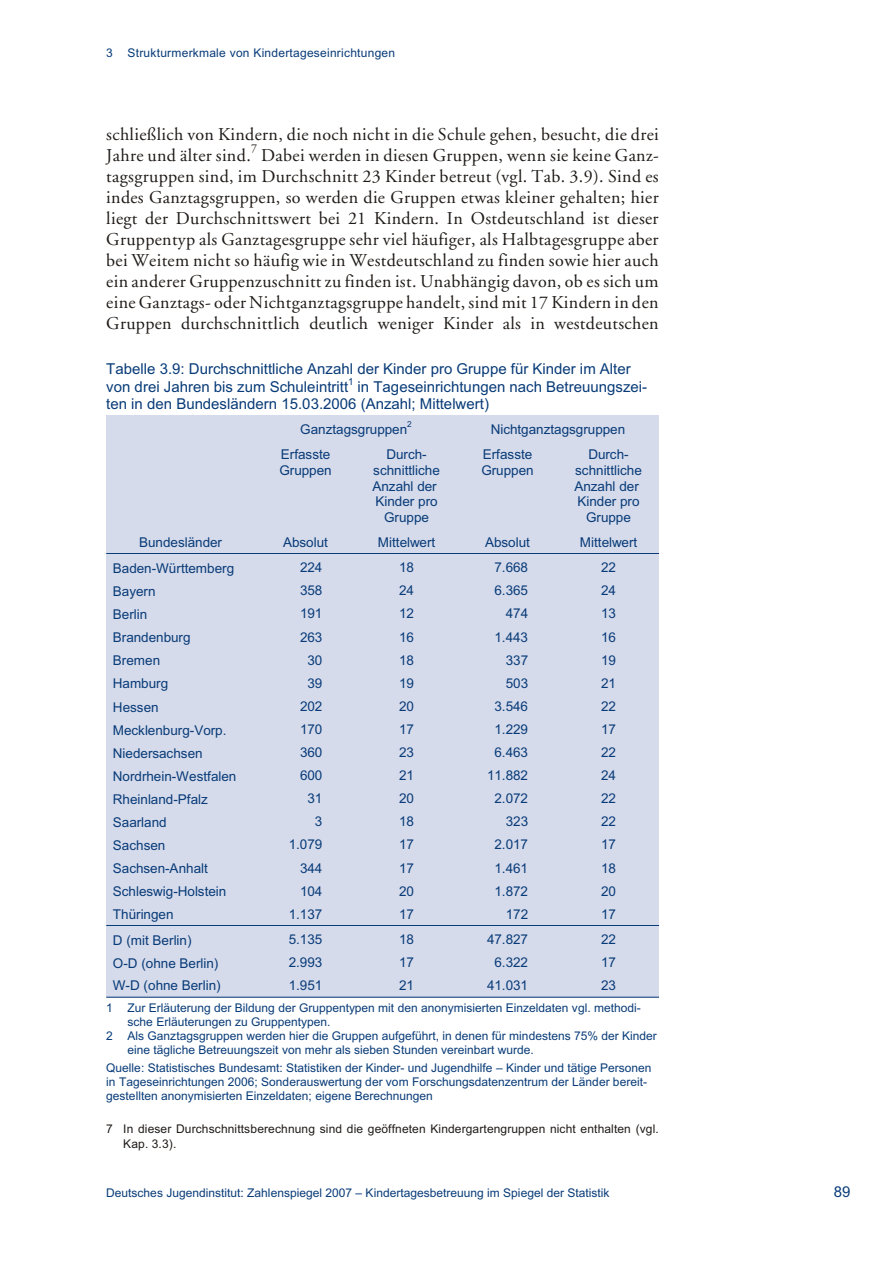
<style>
.page{position:relative;width:894px;height:1263px;background:#fff}
.page>*{position:absolute;margin:0;border:0;box-sizing:border-box;transform-origin:0 0}
.t1{font:18px/21px "Adobe Garamond LT";letter-spacing:.02em;color:#1f1a17}
.t2{font:15px/17.5px "Arial";color:#083b78}
.t3{font:13.5px/15.8px "Arial";letter-spacing:-.005em;color:#083b78}
.t4{font:12px/14px "Arial";color:#083b78}
.t5{font:12px/15.3px "Arial";letter-spacing:.01em;color:#1f1a17}
.t6{font:12px "Arial";letter-spacing:.02em;color:#083b78}
.t7{font:12px "Adobe Garamond LT";color:#1f1a17}
.t8{font:9.75px "Arial";color:#083b78}
.t9{font:8.25px "Arial";color:#083b78}
</style>
<div class="page">
<div style="left:106px;top:415px;width:553px;height:583px;background:#d6dbeb"></div>
<hr style="left:106px;top:553px;width:553px;height:1px;background:#083b78">
<hr style="left:106px;top:925px;width:553px;height:1px;background:#083b78">
<hr style="left:106px;top:997px;width:553px;height:1px;background:#083b78">
<p class="t6" style="left:106px;top:48px;width:290px">3 Struk tur merk ma le von Kin der ta ges ein rich tun gen</p>
<h1 class="t1" style="left:106px;top:126px;width:554px">schließ lich von Kin dern, die noch nicht in die Schu le ge hen, be sucht, die drei<br>Jah re und äl ter sind.</h1>
<p class="t7" style="left:251px;top:143px;width:7px">7</p>
<p class="t1" style="left:106px;top:147px;width:554px;text-align:justify;text-indent:155px">Da bei wer den in die sen Grup pen, wenn sie kei ne Ganz - tags grup pen sind, im Durch schnitt 23 Kin der be treut (vgl. Tab. 3.9). Sind es in des Ganz tags grup pen, so wer den die Grup pen et was klei ner ge hal ten; hier liegt der Durch schnitts wert bei 21 Kin dern. In Ost deutsch land ist die ser Grup pen typ als Ganz ta ges grup pe sehr viel häu fi ger, als Halb ta ges grup pe aber bei Wei tem nicht so häu fig wie in West deutsch land zu fin den so wie hier auch ein an de rer Grup pen zu schnitt zu fin den ist. Un ab hän gig da von, ob es sich um eine Ganz tags- oder Nicht ganz tags grup pe han delt, sind mit 17 Kin dern in den Grup pen durch schnitt lich deut lich we ni ger Kin der als in west deut schen</p>
<p class="t2" style="left:106px;top:362px;width:526px">Ta bel le 3.9: Durch schnitt li che An zahl der Kin der pro Grup pe für Kin der im Al ter von drei Jah ren bis zum Schul ein tritt</p>
<p class="t8" style="left:348px;top:377px;width:7px">1</p>
<p class="t2" style="left:106px;top:379px;width:542px;text-indent:251px">in Ta ges ein rich tun gen nach Be treu ungs zei - ten in den Bun des län dern 15.03.2006 (An zahl; Mit tel wert)</p>
<p class="t9" style="left:407px;top:421px;width:6px">2</p>
<p class="t3" style="left:300px;top:423px;width:108px">Ganz tags grup pen</p>
<p class="t3" style="left:491px;top:423px;width:136px">Nicht ganz tags grup pen</p>
<p class="t3" style="left:279px;top:448px;width:54px">Er fass te<br>Grup pen</p>
<p class="t3" style="left:373px;top:448px;width:69px;text-align:center">Durch&shy;schnitt li che<br>Anzahl der<br>Kin der pro<br>Grup pe</p>
<p class="t3" style="left:481px;top:448px;width:54px">Er fass te<br>Grup pen</p>
<p class="t3" style="left:574px;top:448px;width:69px;text-align:center">Durch&shy;schnitt li che<br>An zahl der<br>Kin der pro<br>Gruppe</p>
<p class="t3" style="left:139px;top:536px;width:84px">Bun des län der</p>
<p class="t3" style="left:283px;top:536px;width:46px">Ab so lut</p>
<p class="t3" style="left:378px;top:536px;width:59px">Mit tel wert</p>
<p class="t3" style="left:485px;top:536px;width:46px">Ab so lut</p>
<p class="t3" style="left:580px;top:536px;width:59px">Mit tel wert</p>
<p class="t3" style="left:113px;top:562px;width:123px">Ba den-Würt tem berg</p>
<p class="t3" style="left:300px;top:561px;width:24px">224</p>
<p class="t3" style="left:399px;top:561px;width:16px">18</p>
<p class="t3" style="left:494px;top:561px;width:35px">7.668</p>
<p class="t3" style="left:601px;top:561px;width:16px">22</p>
<p class="t3" style="left:113px;top:585px;width:44px">Bay ern</p>
<p class="t3" style="left:300px;top:584px;width:24px">358</p>
<p class="t3" style="left:399px;top:584px;width:16px">24</p>
<p class="t3" style="left:494px;top:584px;width:35px">6.365</p>
<p class="t3" style="left:601px;top:584px;width:16px">24</p>
<p class="t3" style="left:113px;top:608px;width:36px">Ber lin</p>
<p class="t3" style="left:300px;top:607px;width:24px">191</p>
<p class="t3" style="left:399px;top:607px;width:16px">12</p>
<p class="t3" style="left:506px;top:607px;width:24px">474</p>
<p class="t3" style="left:601px;top:607px;width:16px">13</p>
<p class="t3" style="left:113px;top:631px;width:79px">Bran den burg</p>
<p class="t3" style="left:300px;top:630px;width:24px">263</p>
<p class="t3" style="left:399px;top:630px;width:16px">16</p>
<p class="t3" style="left:494px;top:630px;width:35px">1.443</p>
<p class="t3" style="left:601px;top:630px;width:16px">16</p>
<p class="t3" style="left:113px;top:654px;width:49px">Bre men</p>
<p class="t3" style="left:308px;top:653px;width:16px">30</p>
<p class="t3" style="left:399px;top:653px;width:16px">18</p>
<p class="t3" style="left:506px;top:653px;width:24px">337</p>
<p class="t3" style="left:601px;top:653px;width:16px">19</p>
<p class="t3" style="left:113px;top:677px;width:57px">Ham burg</p>
<p class="t3" style="left:308px;top:676px;width:16px">39</p>
<p class="t3" style="left:399px;top:676px;width:16px">19</p>
<p class="t3" style="left:506px;top:676px;width:24px">503</p>
<p class="t3" style="left:601px;top:676px;width:16px">21</p>
<p class="t3" style="left:113px;top:700px;width:47px">Hes sen</p>
<p class="t3" style="left:300px;top:699px;width:24px">202</p>
<p class="t3" style="left:399px;top:699px;width:16px">20</p>
<p class="t3" style="left:494px;top:699px;width:35px">3.546</p>
<p class="t3" style="left:601px;top:699px;width:16px">22</p>
<p class="t3" style="left:113px;top:723px;width:115px">Mec klen burg-Vorp.</p>
<p class="t3" style="left:300px;top:723px;width:24px">170</p>
<p class="t3" style="left:399px;top:723px;width:16px">17</p>
<p class="t3" style="left:494px;top:723px;width:35px">1.229</p>
<p class="t3" style="left:601px;top:723px;width:16px">17</p>
<p class="t3" style="left:113px;top:746px;width:91px">Nie der sach sen</p>
<p class="t3" style="left:300px;top:746px;width:24px">360</p>
<p class="t3" style="left:399px;top:746px;width:16px">23</p>
<p class="t3" style="left:494px;top:746px;width:35px">6.463</p>
<p class="t3" style="left:601px;top:746px;width:16px">22</p>
<p class="t3" style="left:113px;top:769px;width:125px">Nord rhein-West fa len</p>
<p class="t3" style="left:300px;top:769px;width:24px">600</p>
<p class="t3" style="left:399px;top:769px;width:16px">21</p>
<p class="t3" style="left:487px;top:769px;width:43px">11.882</p>
<p class="t3" style="left:601px;top:769px;width:16px">24</p>
<p class="t3" style="left:113px;top:793px;width:96px">Rhein land-Pfalz</p>
<p class="t3" style="left:308px;top:792px;width:16px">31</p>
<p class="t3" style="left:399px;top:792px;width:16px">20</p>
<p class="t3" style="left:494px;top:792px;width:35px">2.072</p>
<p class="t3" style="left:601px;top:792px;width:16px">22</p>
<p class="t3" style="left:113px;top:816px;width:55px">Saar land</p>
<p class="t3" style="left:315px;top:815px;width:9px">3</p>
<p class="t3" style="left:399px;top:815px;width:16px">18</p>
<p class="t3" style="left:506px;top:815px;width:24px">323</p>
<p class="t3" style="left:601px;top:815px;width:16px">22</p>
<p class="t3" style="left:113px;top:839px;width:54px">Sach sen</p>
<p class="t3" style="left:289px;top:838px;width:35px">1.079</p>
<p class="t3" style="left:399px;top:838px;width:16px">17</p>
<p class="t3" style="left:494px;top:838px;width:35px">2.017</p>
<p class="t3" style="left:601px;top:838px;width:16px">17</p>
<p class="t3" style="left:113px;top:862px;width:97px">Sach sen-An halt</p>
<p class="t3" style="left:300px;top:861px;width:24px">344</p>
<p class="t3" style="left:399px;top:861px;width:16px">17</p>
<p class="t3" style="left:494px;top:861px;width:35px">1.461</p>
<p class="t3" style="left:601px;top:861px;width:16px">18</p>
<p class="t3" style="left:113px;top:885px;width:115px">Schles wig-Hol stein</p>
<p class="t3" style="left:300px;top:884px;width:24px">104</p>
<p class="t3" style="left:399px;top:884px;width:16px">20</p>
<p class="t3" style="left:494px;top:884px;width:35px">1.872</p>
<p class="t3" style="left:601px;top:884px;width:16px">20</p>
<p class="t3" style="left:113px;top:907px;width:62px">Thü rin gen</p>
<p class="t3" style="left:289px;top:907px;width:35px">1.137</p>
<p class="t3" style="left:399px;top:907px;width:16px">17</p>
<p class="t3" style="left:506px;top:907px;width:24px">172</p>
<p class="t3" style="left:601px;top:907px;width:16px">17</p>
<p class="t3" style="left:113px;top:934px;width:80px">D (mit Berlin)</p>
<p class="t3" style="left:289px;top:933px;width:35px">5.135</p>
<p class="t3" style="left:399px;top:933px;width:16px">18</p>
<p class="t3" style="left:487px;top:933px;width:43px">47.827</p>
<p class="t3" style="left:601px;top:933px;width:16px">22</p>
<p class="t3" style="left:113px;top:957px;width:107px">O-D (ohne Ber lin)</p>
<p class="t3" style="left:289px;top:956px;width:35px">2.993</p>
<p class="t3" style="left:399px;top:956px;width:16px">17</p>
<p class="t3" style="left:494px;top:956px;width:35px">6.322</p>
<p class="t3" style="left:601px;top:956px;width:16px">17</p>
<p class="t3" style="left:113px;top:979px;width:109px">W-D (ohne Ber lin)</p>
<p class="t3" style="left:289px;top:979px;width:35px">1.951</p>
<p class="t3" style="left:399px;top:979px;width:16px">21</p>
<p class="t3" style="left:487px;top:979px;width:43px">41.031</p>
<p class="t3" style="left:601px;top:979px;width:16px">23</p>
<p class="t4" style="left:106px;top:1002px;width:536px">1 Zur Er läu te rung der Bil dung der Grup pen ty pen mit den an ony mi sier ten Ein zel da ten vgl. me tho di -</p>
<p class="t4" style="left:128px;top:1016px;width:204px">sche Er läu te run gen zu Grup pen ty pen.</p>
<p class="t4" style="left:106px;top:1030px;width:552px">2 Als Ganz tags grup pen wer den hier die Grup pen auf ge führt, in de nen für min de stens 75% der Kin der</p>
<p class="t4" style="left:128px;top:1044px;width:408px">eine täg li che Be treu ungs zeit von mehr als sie ben Stun den ver ein bart wur de.</p>
<p class="t4" style="left:106px;top:1062px;width:547px">Quel le: Sta tis ti sches Bun des amt: Sta tis ti ken der Kin der- und Ju gend hil fe – Kin der und tä ti ge Per so nen in Ta ges ein rich tun gen 2006; Son der aus wer tung der vom For schungs da ten zen trum der Län der be reit - ge stell ten an ony mi sier ten Ein zel da ten; ei ge ne Be rech nun gen</p>
<p class="t5" style="left:123px;top:1122px;width:537px;text-indent:-17px">7 In die ser Durch schnitts be rech nung sind die ge öff ne ten Kin der gar ten grup pen nicht ent hal ten (vgl.<br>Kap. 3.3).</p>
<p class="t4" style="left:106px;top:1187px;width:505px">Deutsches Jugendinstitut: Zahlenspiegel 2007 – Kindertagesbetreuung im Spiegel der Statistik</p>
<p class="t2" style="left:834px;top:1184px;width:18px">89</p>
</div>
